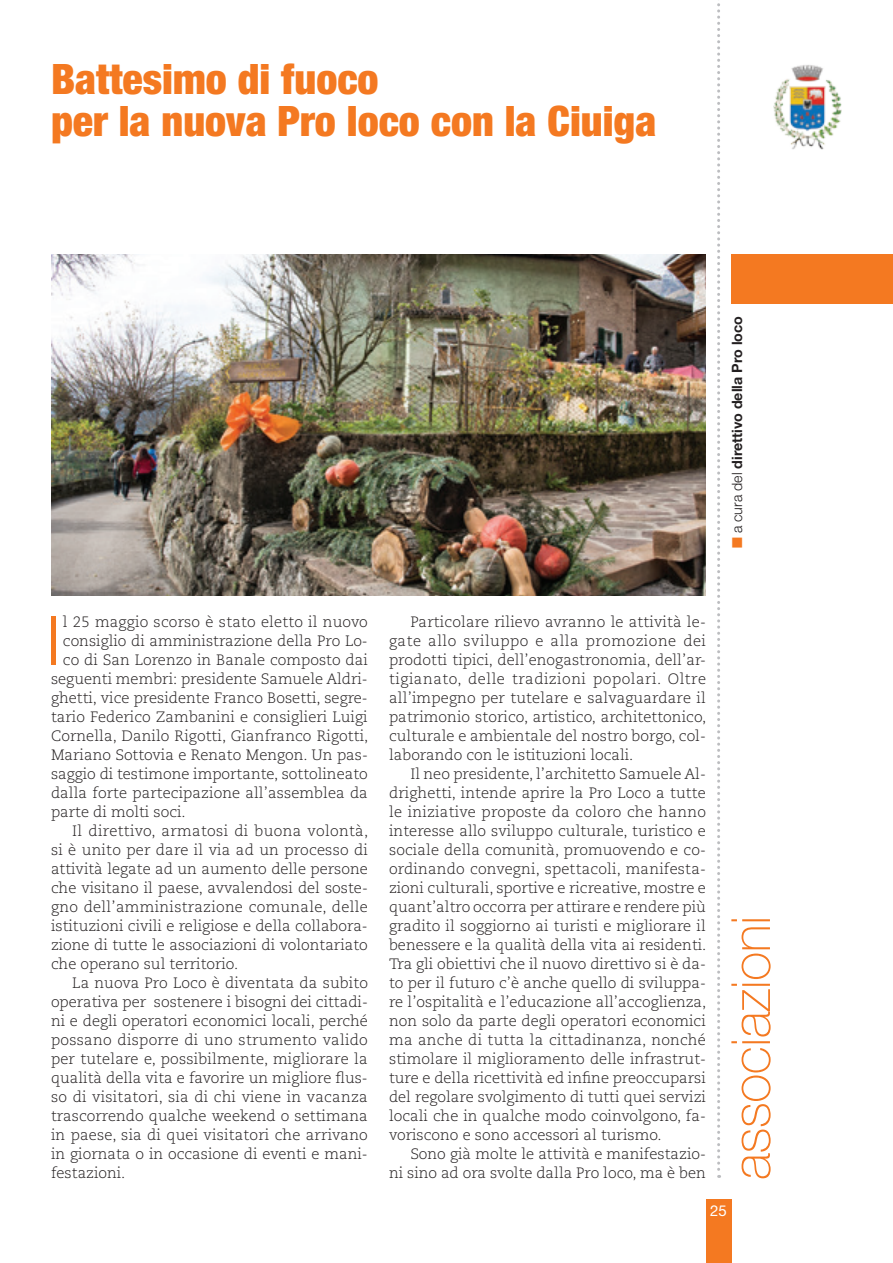
<style>
.page{position:relative;width:893px;height:1263px;background:#fff}
.page>*{position:absolute;margin:0;border:0;box-sizing:border-box;transform-origin:0 0}
.t1{font:300 condensed 68.25px "Helvetica Neue LT Std";color:#f47921}
.t2{font:100 54px "Helvetica Neue LT Std";letter-spacing:-.01em;color:#f47921}
.t3{font:900 condensed 42px/42px "Helvetica Neue LT Std";color:#f47921}
.t4{font:300 15px/19px "Caecilia LT Std";color:#231f20;text-align:justify}
.t5{font:300 15px "Caecilia LT Std";letter-spacing:.02em;color:#231f20}
.t6{font:15px "Helvetica Neue LT Std";color:#fff}
.t7{font:700 14.25px "Helvetica Neue LT Std";color:#231f20}
.s1{color:#f47921}
.s2{font-weight:300}
</style>
<div class="page">
<svg style="left:717px;top:3px;width:3px;height:1175px"></svg>
<div style="left:706px;top:1199px;width:25px;height:64px;background:#f47921"></div>
<img style="left:773px;top:65px;width:69px;height:85px">
<div style="left:731px;top:254px;width:162px;height:50px;background:#f47921"></div>
<img style="left:51px;top:254px;width:655px;height:341px">
<h3 class="t3" style="left:51px;top:57px;width:607px">Battesimo di fuoco<br>per la nuova Pro loco con la Ciuiga</h3>
<p class="t7" style="left:728px;top:548px;width:233px;rotate:-90deg"><span class="s1">■</span> <span class="s2">a cura del</span> direttivo della Pro loco</p>
<h1 class="t1" style="left:47px;top:601px;width:14px">I</h1>
<p class="t4" style="left:63px;top:612px;width:306px">l 25 maggio scorso è stato eletto il nuovo</p>
<p class="t4" style="left:63px;top:631px;width:306px">consiglio di amministrazione della Pro Lo-</p>
<p class="t4" style="left:63px;top:650px;width:306px">co di San Lorenzo in Banale composto dai</p>
<p class="t4" style="left:51px;top:669px;width:318px">seguenti membri: presidente Samuele Aldri-</p>
<p class="t4" style="left:51px;top:688px;width:318px">ghetti, vice presidente Franco Bosetti, segre-</p>
<p class="t4" style="left:51px;top:707px;width:318px">tario Federico Zambanini e consiglieri Luigi</p>
<p class="t4" style="left:51px;top:726px;width:319px">Cornella, Danilo Rigotti, Gianfranco Rigotti,</p>
<p class="t4" style="left:51px;top:745px;width:318px">Mariano Sottovia e Renato Mengon. Un pas-</p>
<p class="t4" style="left:51px;top:764px;width:318px">saggio di testimone importante, sottolineato</p>
<p class="t4" style="left:51px;top:783px;width:318px">dalla forte partecipazione all’assemblea da</p>
<p class="t4" style="left:51px;top:802px;width:136px">parte di molti soci.</p>
<p class="t5" style="left:72px;top:822px;width:298px">Il direttivo, armatosi di buona volontà,</p>
<p class="t4" style="left:51px;top:840px;width:318px">si è unito per dare il via ad un processo di</p>
<p class="t4" style="left:51px;top:859px;width:318px">attività legate ad un aumento delle persone</p>
<p class="t4" style="left:51px;top:878px;width:318px">che visitano il paese, avvalendosi del soste-</p>
<p class="t5" style="left:51px;top:898px;width:318px">gno dell’amministrazione comunale, delle</p>
<p class="t4" style="left:51px;top:916px;width:318px">istituzioni civili e religiose e della collabora-</p>
<p class="t4" style="left:51px;top:935px;width:318px">zione di tutte le associazioni di volontariato</p>
<p class="t4" style="left:51px;top:954px;width:189px">che operano sul territorio.</p>
<p class="t4" style="left:72px;top:973px;width:297px">La nuova Pro Loco è diventata da subito</p>
<p class="t4" style="left:51px;top:992px;width:318px">operativa per sostenere i bisogni dei cittadi-</p>
<p class="t4" style="left:51px;top:1011px;width:318px">ni e degli operatori economici locali, perché</p>
<p class="t5" style="left:51px;top:1031px;width:318px">possano disporre di uno strumento valido</p>
<p class="t4" style="left:51px;top:1049px;width:318px">per tutelare e, possibilmente, migliorare la</p>
<p class="t4" style="left:51px;top:1068px;width:318px">qualità della vita e favorire un migliore flus-</p>
<p class="t4" style="left:51px;top:1087px;width:318px">so di visitatori, sia di chi viene in vacanza</p>
<p class="t4" style="left:51px;top:1106px;width:318px">trascorrendo qualche weekend o settimana</p>
<p class="t4" style="left:51px;top:1125px;width:318px">in paese, sia di quei visitatori che arrivano</p>
<p class="t4" style="left:51px;top:1144px;width:318px">in giornata o in occasione di eventi e mani-</p>
<p class="t4" style="left:51px;top:1163px;width:76px">festazioni.</p>
<p class="t4" style="left:389px;top:612px;width:319px;text-indent:21px">Particolare rilievo avranno le attività le&shy;gate allo sviluppo e alla promozione dei prodotti tipici, dell’enogastronomia, dell’ar&shy;tigianato, delle tradizioni popolari. Oltre all’impegno per tutelare e salvaguardare il patrimonio storico, artistico, architettonico, culturale e ambientale del nostro borgo, col&shy;laborando con le istituzioni locali.</p>
<p class="t4" style="left:389px;top:764px;width:319px;text-indent:21px">Il neo presidente, l’architetto Samuele Al&shy;drighetti, intende aprire la Pro Loco a tutte le iniziative proposte da coloro che hanno interesse allo sviluppo culturale, turistico e sociale della comunità, promuovendo e co&shy;ordinando convegni, spettacoli, manifesta&shy;zioni culturali, sportive e ricreative, mostre e quant’altro occorra per attirare e rendere più gradito il soggiorno ai turisti e migliorare il benessere e la qualità della vita ai residenti.<br>Tra gli obiettivi che il nuovo direttivo si è da&shy;to per il futuro c’è anche quello di sviluppa&shy;re l’ospitalità e l’educazione all’accoglienza, non solo da parte degli operatori economici ma anche di tutta la cittadinanza, nonché stimolare il miglioramento delle infrastrut&shy;ture e della ricettività ed infine preoccuparsi del regolare svolgimento di tutti quei servizi locali che in qualche modo coinvolgono, fa&shy;voriscono e sono accessori al turismo.</p>
<p class="t4" style="left:389px;top:1144px;width:318px;text-align:right">Sono già molte le attività e manifestazio-<br>ni sino ad ora svolte dalla Pro loco, ma è ben</p>
<h2 class="t2" style="left:720px;top:1180px;width:266px;rotate:-90deg">associazioni</h2>
<p class="t6" style="left:710px;top:1202px;width:18px">25</p>
</div>
